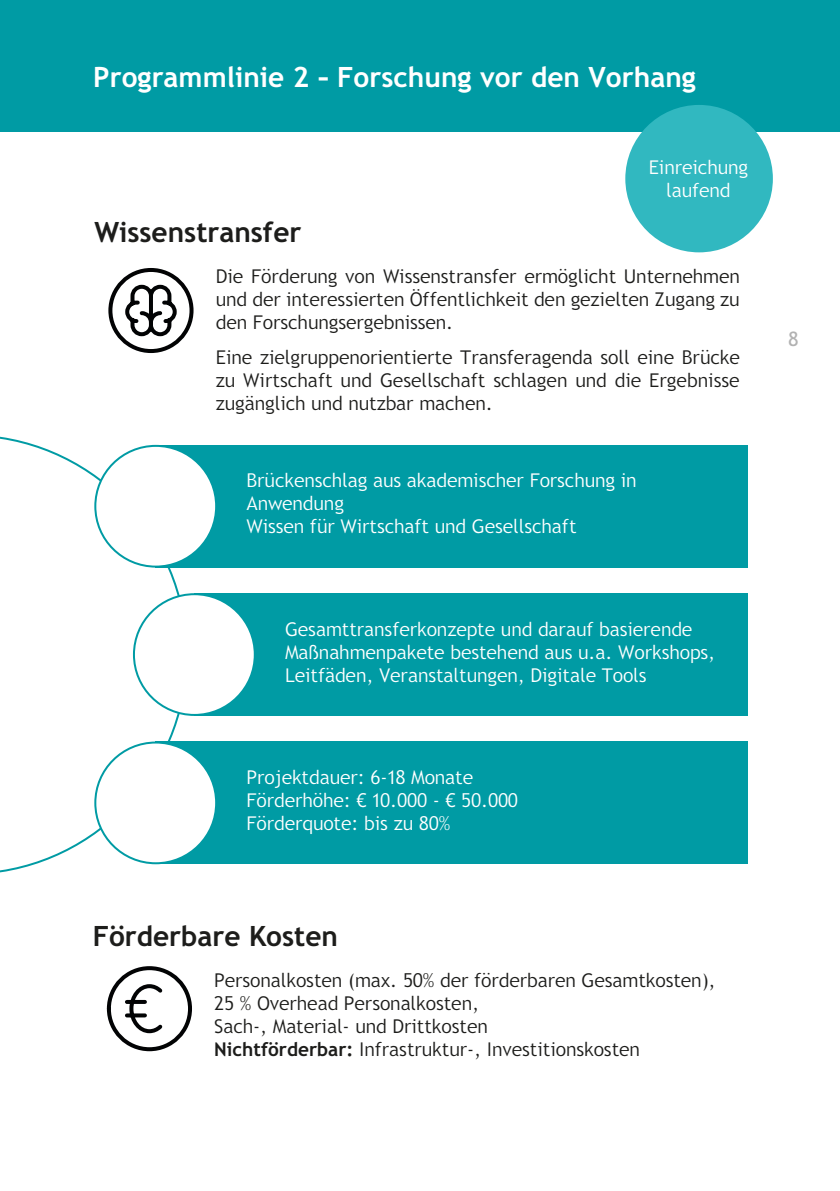
<style>
.page{position:relative;width:840px;height:1191px;background:#fff}
.page>*{position:absolute;margin:0;border:0;box-sizing:border-box;transform-origin:0 0}
.t1{font:700 28px "Trebuchet SBG2";color:#fff}
.t2{font:700 28px "Trebuchet SBG2";color:#1d1d1b}
.t3{font:20px "Trebuchet SBG2";color:#b2b2b2}
.t4{font:300 19px/23px "Trebuchet SBG2";color:#1d1d1b;text-align:justify}
.t5{font:300 19px/23px "Trebuchet SBG2";color:#fff}
.s1{font-weight:700}
</style>
<div class="page">
<svg style="left:0;top:436px;width:187px;height:437px"></svg>
<div style="left:0;top:0;width:839px;height:131px;background:#009ba4"></div>
<div style="left:625px;top:105px;width:147px;height:147px;background:#31b8c0;border-radius:50%"></div>
<svg style="left:106px;top:966px;width:86px;height:86px"></svg>
<div style="left:155px;top:445px;width:592px;height:122px;background:#009ba4"></div>
<div style="left:95px;top:446px;width:121px;height:120px;background:#fff;border-radius:50%"></div>
<div style="left:94px;top:445px;width:123px;height:122px;border:2px solid #009ba4;border-radius:50%"></div>
<div style="left:194px;top:593px;width:553px;height:123px;background:#009ba4"></div>
<div style="left:134px;top:594px;width:120px;height:121px;background:#fff;border-radius:50%"></div>
<div style="left:133px;top:593px;width:122px;height:123px;border:2px solid #009ba4;border-radius:50%"></div>
<div style="left:155px;top:741px;width:592px;height:123px;background:#009ba4"></div>
<div style="left:95px;top:742px;width:121px;height:121px;background:#fff;border-radius:50%"></div>
<div style="left:94px;top:741px;width:123px;height:123px;border:2px solid #009ba4;border-radius:50%"></div>
<svg style="left:108px;top:268px;width:86px;height:85px"></svg>
<h1 class="t1" style="left:93px;top:59px;width:603px">Programmlinie 2 – Forschung vor den Vorhang</h1>
<p class="t5" style="left:648px;top:156px;width:101px;text-align:center">Einreichung laufend</p>
<h1 class="t2" style="left:94px;top:214px;width:208px">Wissenstransfer</h1>
<p class="t4" style="left:216px;top:265px;width:525px">Die Förderung von Wissenstransfer ermöglicht Unternehmen und der interessierten Öffentlichkeit den gezielten Zugang zu den Forschungsergebnissen.</p>
<p class="t4" style="left:216px;top:345px;width:525px">Eine zielgruppenorientierte Transferagenda soll eine Brücke zu Wirtschaft und Gesellschaft schlagen und die Ergebnisse zugänglich und nutzbar machen.</p>
<p class="t5" style="left:246px;top:469px;width:391px">Brückenschlag aus akademischer Forschung in<br>Anwendung<br>Wissen für Wirtschaft und Gesellschaft</p>
<p class="t5" style="left:285px;top:617px;width:431px">Gesamttransferkonzepte und darauf basierende<br>Maßnahmenpakete bestehend aus u.a. Workshops,<br>Leitfäden, Veranstaltungen, Digitale Tools</p>
<p class="t5" style="left:246px;top:766px;width:273px">Projektdauer: 6-18 Monate<br>Förderhöhe: € 10.000 - € 50.000<br>Förderquote: bis zu 80%</p>
<h1 class="t2" style="left:93px;top:918px;width:247px">Förderbare Kosten</h1>
<p class="t4" style="left:214px;top:969px;width:502px;text-align:left">Personalkosten (max. 50% der förderbaren Gesamtkosten), 25 % Overhead Personalkosten,<br>Sach-, Material- und Drittkosten<br><span class="s1">Nichtförderbar:</span> Infrastruktur-, Investitionskosten</p>
<p class="t3" style="left:787px;top:327px;width:12px">8</p>
</div>
